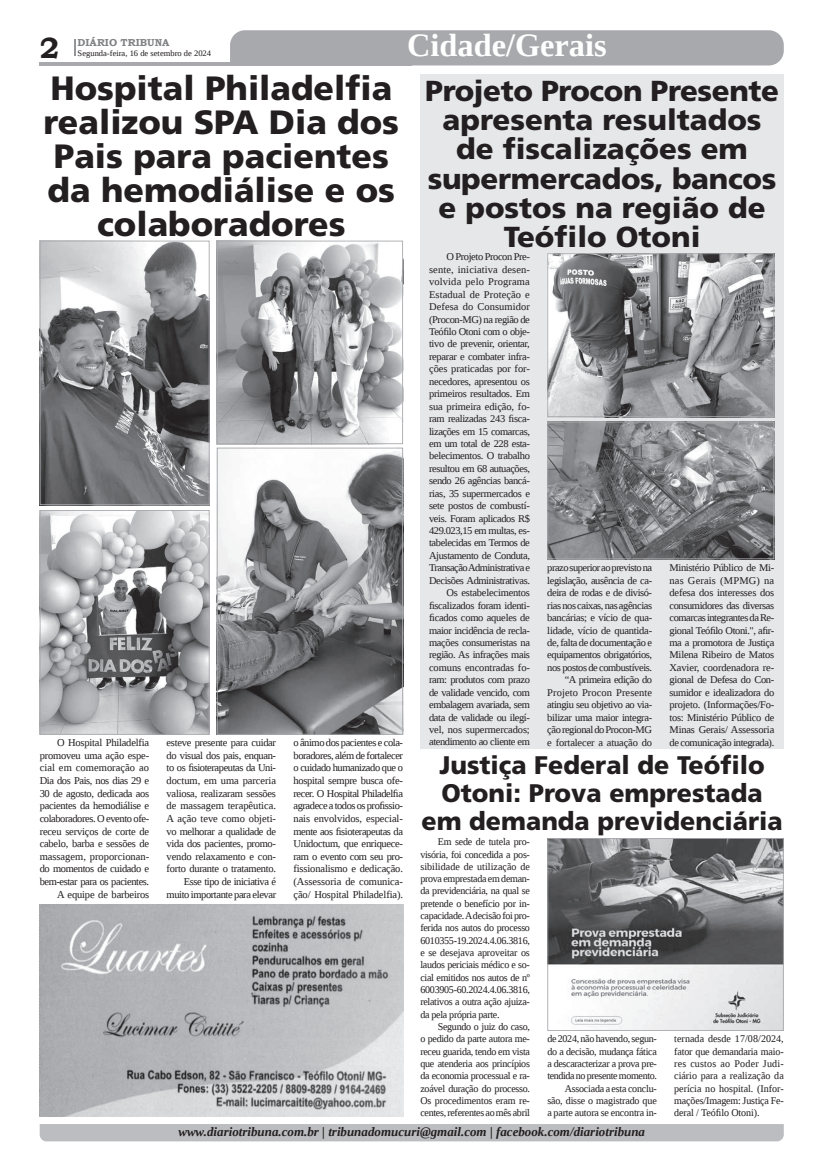
<style>
.page{position:relative;width:821px;height:1166px;background:#fff}
.page>*{position:absolute;margin:0;border:0;box-sizing:border-box;transform-origin:0 0}
.t1{font:900 33.69px/34.1px "Frutiger LT Std";color:#231f20;text-align:center}
.t2{font:700 32.38px "Liberation Serif";color:#fff}
.t3{font:700 29.31px "Bookman Old Style";color:#231f20}
.t4{font:900 28.96px/29.4px "Frutiger LT Std";color:#231f20;text-align:center}
.t5{font:900 25.46px/28.2px "Frutiger LT Std";color:#231f20;text-align:center}
.t6{font:italic 700 12.95px "Liberation Serif";color:#231f20}
.t7{font:10.5px/12.6px "Liberation Serif";letter-spacing:-.025em;color:#231f20;text-align:right}
.t8{font:10.33px/12.4px "Liberation Serif";letter-spacing:-.04em;color:#231f20;text-align:right}
.t9{font:10.24px/12.3px "Liberation Serif";letter-spacing:-.03em;color:#231f20;text-align:justify}
.t10{font:700 10.06px "Bookman Old Style";color:#808285}
.t11{font:8.4px "Liberation Serif";color:#231f20}
</style>
<div class="page">
<svg style="left:74px;top:39px;width:2px;height:17px"></svg>
<hr style="left:40px;top:62px;width:372px;height:3px;background:#a8a9ad">
<div style="left:230px;top:30px;width:554px;height:35px;background:#a8a9ad"></div>
<div style="left:40px;top:1124px;width:744px;height:17px;background:#bcbdc0"></div>
<div style="left:420px;top:74px;width:364px;height:675px;background:#e6e7e9"></div>
<svg style="left:547px;top:253px;width:227px;height:306px;background:#8b8d8f"></svg>
<svg style="left:547px;top:838px;width:237px;height:193px"></svg>
<svg style="left:40px;top:241px;width:170px;height:264px;background:#88898b"></svg>
<svg style="left:217px;top:241px;width:186px;height:203px;background:#a4a5a8"></svg>
<svg style="left:40px;top:510px;width:170px;height:225px;background:#a5a6a9"></svg>
<svg style="left:217px;top:448px;width:186px;height:287px"></svg>
<img style="left:40px;top:904px;width:363px;height:212px">
<h2 class="t2" style="left:407px;top:24px;width:201px">Cidade/Gerais</h2>
<h3 class="t4" style="left:425px;top:76px;width:355px">Projeto Procon Presente apresenta resultados de fiscalizações em supermercados, bancos e postos na região de<br>Teófilo Otoni</h3>
<p class="t8" style="left:429px;top:251px;width:102px">O Projeto Procon Pre&shy;sente, iniciativa desen&shy;volvida pelo Programa<br>Estadual de Proteção e<br>Defesa do Consumidor (Procon-MG) na região de<br>Teófilo Otoni com o obje&shy;tivo de prevenir, orientar, reparar e combater infra&shy;ções praticadas por for&shy;necedores, apresentou os primeiros resultados. Em sua primeira edição, fo&shy;ram realizadas 243 fisca&shy;lizações em 15 comarcas, em um total de 228 esta&shy;belecimentos. O trabalho resultou em 68 autuações, sendo 26 agências bancá&shy;rias, 35 supermercados e sete postos de combustí&shy;veis. Foram aplicados R$<br>429.023,15 em multas, es&shy;tabelecidas em Termos de<br>Ajustamento de Conduta,<br>Transação Administrativa e<br>Decisões Administrativas.<br>Os estabelecimentos fiscalizados foram identi&shy;ficados como aqueles de maior incidência de recla&shy;mações consumeristas na região. As infrações mais comuns encontradas fo&shy;ram: produtos com prazo de validade vencido, com embalagem avariada, sem data de validade ou ilegí&shy;vel, nos supermercados; atendimento ao cliente em</p>
<p class="t10" style="left:78px;top:35px;width:93px">DIÁRIO TRIBUNA</p>
<h3 class="t3" style="left:40px;top:27px;width:21px">2</h3>
<p class="t11" style="left:78px;top:48px;width:135px">Segunda-feira, 16 de setembro de 2024</p>
<h1 class="t1" style="left:44px;top:71px;width:357px">Hospital Philadelfia realizou SPA Dia dos<br>Pais para pacientes da hemodiálise e os colaboradores</h1>
<p class="t8" style="left:547px;top:562px;width:106px">prazo superior ao previsto na legislação, ausência de ca&shy;deira de rodas e de divisó&shy;rias nos caixas, nas agências bancárias; e vício de qua&shy;lidade, vício de quantida&shy;de, falta de documentação e equipamentos obrigatórios, nos postos de combustíveis. “A primeira edição do<br>Projeto Procon Presente atingiu seu objetivo ao via&shy;bilizar uma maior integra&shy;ção regional do Procon-MG e fortalecer a atuação do</p>
<p class="t8" style="left:669px;top:562px;width:106px;text-align:justify">Ministério Público de Mi&shy;nas Gerais (MPMG) na defesa dos interesses dos consumidores das diversas comarcas integrantes da Re&shy;gional Teófilo Otoni.", afir&shy;ma a promotora de Justiça Milena Ribeiro de Matos Xavier, coordenadora re&shy;gional de Defesa do Con&shy;sumidor e idealizadora do projeto. (Informações/Fo&shy;tos: Ministério Público de Minas Gerais/ Assessoria de comunicação integrada).</p>
<p class="t7" style="left:40px;top:736px;width:111px">O Hospital Philadelfia promoveu uma ação espe&shy;cial em comemoração ao<br>Dia dos Pais, nos dias 29 e<br>30 de agosto, dedicada aos pacientes da hemodiálise e colaboradores. O evento ofe&shy;receu serviços de corte de cabelo, barba e sessões de massagem, proporcionan&shy;do momentos de cuidado e bem-estar para os pacientes.<br>A equipe de barbeiros</p>
<p class="t7" style="left:167px;top:736px;width:111px">esteve presente para cuidar do visual dos pais, enquan&shy;to os fisioterapeutas da Uni&shy;doctum, em uma parceria valiosa, realizaram sessões de massagem terapêutica.<br>A ação teve como objeti&shy;vo melhorar a qualidade de vida dos pacientes, promo&shy;vendo relaxamento e con&shy;forto durante o tratamento.<br>Esse tipo de iniciativa é muito importante para elevar</p>
<p class="t7" style="left:294px;top:736px;width:111px;text-align:justify">o ânimo dos pacientes e cola&shy;boradores, além de fortalecer o cuidado humanizado que o hospital sempre busca ofe&shy;recer. O Hospital Philadelfia agradece a todos os profissio&shy;nais envolvidos, especial&shy;mente aos fisioterapeutas da Unidoctum, que enriquece&shy;ram o evento com seu pro&shy;fissionalismo e dedicação. (Assessoria de comunica&shy;ção/ Hospital Philadelfia).</p>
<h3 class="t5" style="left:421px;top:751px;width:363px">Justiça Federal de Teófilo<br>Otoni: Prova emprestada em demanda previdenciária</h3>
<p class="t9" style="left:420px;top:835px;width:111px;text-indent:17px">Em sede de tutela pro&shy;visória, foi concedida a pos&shy;sibilidade de utilização de prova emprestada em deman&shy;da previdenciária, na qual se pretende o benefício por in&shy;capacidade. A decisão foi pro&shy;ferida nos autos do processo 6010355-19.2024.4.06.3816, e se desejava aproveitar os laudos periciais médico e so&shy;cial emitidos nos autos de nº 6003905-60.2024.4.06.3816, relativos a outra ação ajuiza&shy;da pela própria parte.</p>
<p class="t9" style="left:420px;top:1020px;width:111px;text-indent:17px">Segundo o juiz do caso, o pedido da parte autora me&shy;receu guarida, tendo em vista que atenderia aos princípios da economia processual e ra&shy;zoável duração do processo.<br>Os procedimentos eram re&shy;centes, referentes ao mês abril</p>
<p class="t9" style="left:547px;top:1032px;width:111px;text-align:right">de 2024, não havendo, segun&shy;do a decisão, mudança fática a descaracterizar a prova pre&shy;tendida no presente momento.<br>Associada a esta conclu&shy;são, disse o magistrado que a parte autora se encontra in-</p>
<p class="t9" style="left:674px;top:1032px;width:111px">ternada desde 17/08/2024, fator que demandaria maio&shy;res custos ao Poder Judi&shy;ciário para a realização da perícia no hospital. (Infor&shy;mações/Imagem: Justiça Fe&shy;deral / Teófilo Otoni).</p>
<p class="t6" style="left:178px;top:1123px;width:468px">www.diariotribuna.com.br | tribunadomucuri@gmail.com | facebook.com/diariotribuna</p>
</div>
